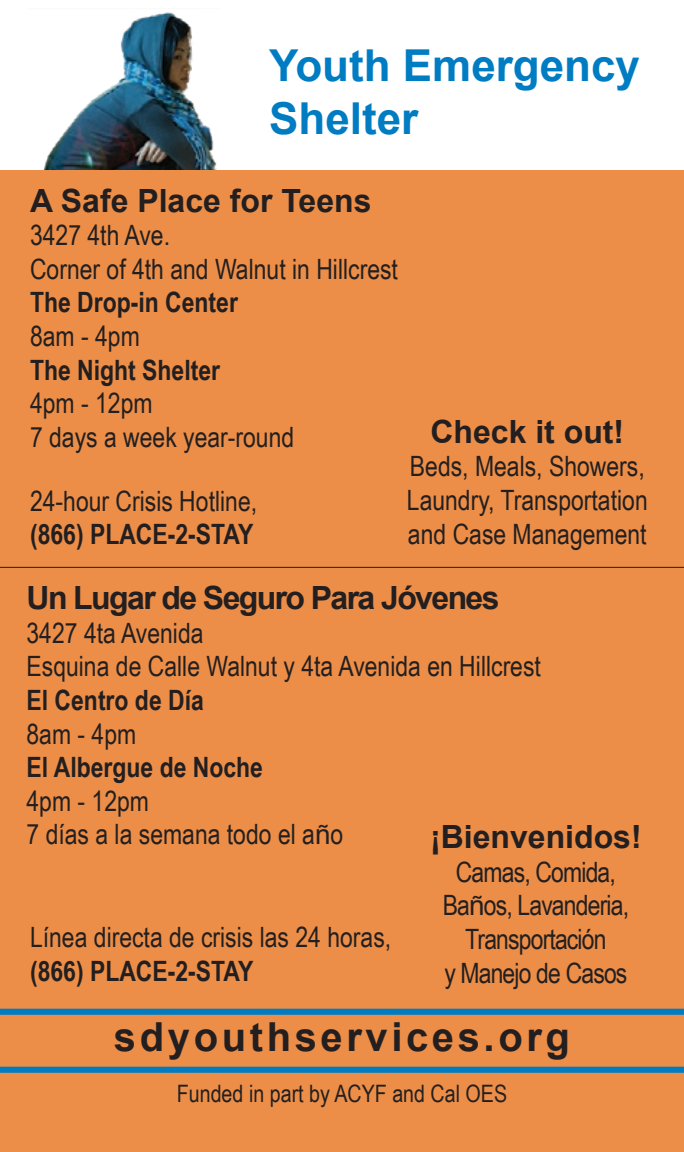
<style>
.page{position:relative;width:684px;height:1152px;background:#fff}
.page>*{position:absolute;margin:0;border:0;box-sizing:border-box;transform-origin:0 0}
.t1{font:700 44px "Arial";color:#007cc2}
.t2{font:700 40px "Arial";letter-spacing:.09em;color:#231f20}
.t3{font:700 32px "Arial";color:#231f20}
.t4{font:700 32px "Arial";letter-spacing:-.05em;color:#231f20}
.t5{font:28px "Arial Narrow";color:#231f20}
.t6{font:700 28px "Arial Narrow";color:#231f20}
.t7{font:28px/33.6px "Arial Narrow";letter-spacing:-.03em;color:#231f20;text-align:center}
.t8{font:24px "Arial Narrow";color:#231f20}
.s1{font-family:"Arial"}
</style>
<div class="page">
<img style="left:43px;top:12px;width:174px;height:158px">
<div style="left:0;top:170px;width:684px;height:982px;background:#ec8e47"></div>
<svg style="left:0;top:1067px;width:684px;height:6px;background:#077cbe"></svg>
<svg style="left:0;top:1009px;width:684px;height:6px;background:#077cbd"></svg>
<hr style="left:0;top:567px;width:684px;height:1px;background:#231f20">
<p class="t1" style="left:269px;top:35px;width:372px">Youth Emergency</p>
<p class="t1" style="left:269px;top:88px;width:151px">Shelter</p>
<p class="t3" style="left:30px;top:178px;width:343px">A Safe Place for Teens</p>
<p class="t5" style="left:30px;top:215px;width:142px">3427 4th Ave.</p>
<p class="t5" style="left:30px;top:248px;width:369px">Corner of 4th and Walnut in Hillcrest</p>
<p class="t6" style="left:30px;top:281px;width:209px">The Drop-in Center</p>
<p class="t5" style="left:30px;top:316px;width:111px">8am - 4pm</p>
<p class="t6" style="left:30px;top:349px;width:192px">The Night Shelter</p>
<p class="t5" style="left:30px;top:383px;width:124px">4pm - 12pm</p>
<p class="t5" style="left:30px;top:416px;width:266px">7 days a week year-round</p>
<p class="t5" style="left:30px;top:480px;width:229px">24-hour Crisis Hotline,</p>
<p class="t6" style="left:30px;top:513px;width:225px">(866) PLACE-2-STAY</p>
<p class="t3" style="left:430px;top:409px;width:195px">Check it out!</p>
<p class="t5" style="left:410px;top:446px;width:236px">Beds, Meals, Showers,</p>
<p class="t5" style="left:407px;top:480px;width:242px">Laundry, Transportation</p>
<p class="t5" style="left:408px;top:513px;width:240px">and Case Management</p>
<p class="t4" style="left:27px;top:575px;width:475px">Un Lugar de Seguro Para Jóvenes</p>
<p class="t5" style="left:27px;top:612px;width:179px">3427 4ta Avenida</p>
<p class="t5" style="left:27px;top:646px;width:516px">Esquina de Calle Walnut y 4ta Avenida en Hillcrest</p>
<p class="t6" style="left:27px;top:679px;width:179px">El Centro de Día</p>
<p class="t5" style="left:27px;top:713px;width:111px">8am - 4pm</p>
<p class="t6" style="left:27px;top:746px;width:238px">El Albergue de Noche</p>
<p class="t5" style="left:27px;top:780px;width:124px">4pm - 12pm</p>
<p class="t5" style="left:27px;top:814px;width:318px">7 días a la semana todo el a<span class="s1">ñ</span>o</p>
<p class="t3" style="left:430px;top:814px;width:213px">¡Bienvenidos!</p>
<p class="t7" style="left:443px;top:854px;width:188px">Camas, Comida,<br>Ba<span class="s1">ñ</span>os, Lavanderia,<br>Transportación</p>
<p class="t7" style="left:444px;top:955px;width:185px">y Manejo de Casos</p>
<p class="t5" style="left:30px;top:917px;width:363px">Línea directa de crisis las 24 horas,</p>
<p class="t6" style="left:30px;top:950px;width:225px">(866) PLACE-2-STAY</p>
<p class="t2" style="left:114px;top:1009px;width:458px">sdyouthservices.org</p>
<p class="t8" style="left:177px;top:1076px;width:332px">Funded in part by ACYF and Cal OES</p>
</div>
